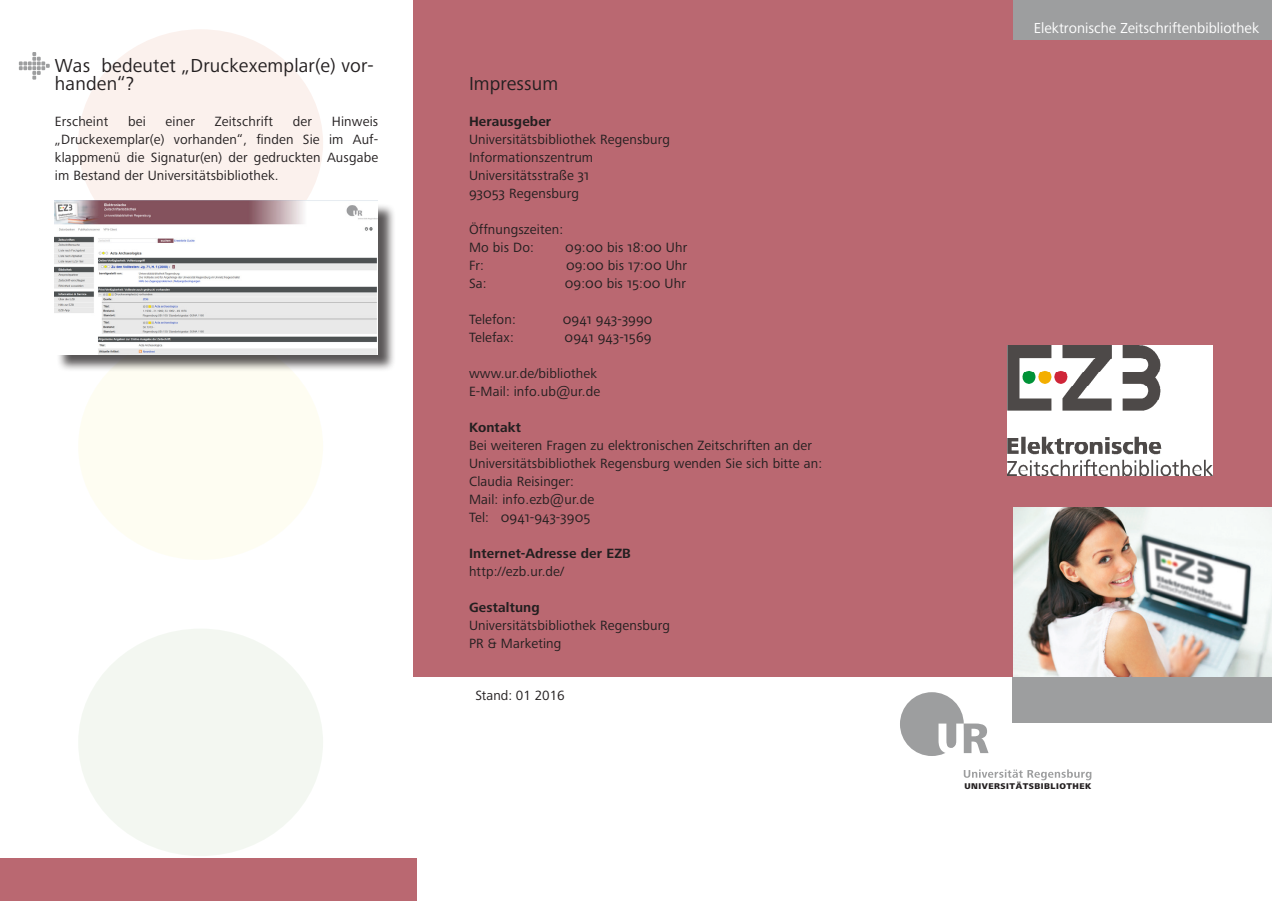
<style>
.page{position:relative;width:1272px;height:902px;background:#fff}
.page>*{position:absolute;margin:0;border:0;box-sizing:border-box;transform-origin:0 0}
.t1{font:19.5px/18px "Frutiger Next LTW1 G";letter-spacing:.01em;color:#231f20}
.t2{font:15px "Frutiger Next LTW1 G";color:#fff}
.t3{font:13.8px/18px "Frutiger Next LTW1 G";letter-spacing:.01em;color:#231f20}
.t4{font:700 13.8px "Frutiger Next LTW1 G";letter-spacing:.01em;color:#231f20}
.t5{font:800 8.7px "Frutiger Next LTW1 G";letter-spacing:.06em;color:#231f20}
</style>
<div class="page">
<div style="left:78px;top:29px;width:245px;height:228px;background:#fbf1ed;border-radius:50%"></div>
<div style="left:78px;top:332px;width:245px;height:228px;background:#fefdf2;border-radius:50%"></div>
<div style="left:78px;top:628px;width:245px;height:228px;background:#f3f7f1;border-radius:50%"></div>
<div style="left:1012px;top:675px;width:259px;height:47px;background:#9d9e9f"></div>
<div style="left:414px;top:0;width:857px;height:676px;background:#ba6871"></div>
<div style="left:1013px;top:0;width:258px;height:39px;background:#9d9e9f"></div>
<svg style="left:963px;top:769px;width:128px;height:11px"></svg>
<div style="left:900px;top:692px;width:63px;height:64px;background:#9d9e9f;border-radius:50%"></div>
<svg style="left:938px;top:723px;width:50px;height:30px"></svg>
<img style="left:1007px;top:345px;width:205px;height:131px">
<svg style="left:19px;top:52px;width:31px;height:28px"></svg>
<div style="left:56px;top:203px;width:340px;height:169px;background:#231f20;opacity:.75"></div>
<div style="left:0;top:858px;width:417px;height:43px;background:#ba6871"></div>
<img style="left:1013px;top:507px;width:258px;height:169px">
<img style="left:54px;top:201px;width:323px;height:154px">
<h1 class="t1" style="left:55px;top:57px;width:320px">Was bedeutet „Druckexemplar(e) vor&shy;handen“?</h1>
<p class="t3" style="left:55px;top:113px;width:55px">Erscheint</p>
<p class="t3" style="left:128px;top:113px;width:19px">bei</p>
<p class="t3" style="left:166px;top:113px;width:31px">einer</p>
<p class="t3" style="left:215px;top:113px;width:60px">Zeitschrift</p>
<p class="t3" style="left:293px;top:113px;width:21px">der</p>
<p class="t3" style="left:55px;top:113px;width:325px;text-align:justify;text-indent:277px">Hinweis „Druckexemplar(e) vorhanden“, finden Sie im Auf&shy;klappmenü die Signatur(en) der gedruckten Ausgabe im Bestand der Universitätsbibliothek.</p>
<h1 class="t1" style="left:469px;top:75px;width:91px">Impressum</h1>
<p class="t4" style="left:469px;top:114px;width:84px">Herausgeber</p>
<p class="t3" style="left:469px;top:131px;width:202px">Universitätsbibliothek Regensburg<br>Informationszentrum<br>Universitätsstraße 31<br>93053 Regensburg</p>
<p class="t3" style="left:469px;top:221px;width:96px">Öffnungszeiten:<br>Mo bis Do:</p>
<p class="t3" style="left:565px;top:239px;width:123px">09:00 bis 18:00 Uhr</p>
<p class="t3" style="left:469px;top:257px;width:16px">Fr:</p>
<p class="t3" style="left:566px;top:257px;width:122px">09:00 bis 17:00 Uhr</p>
<p class="t3" style="left:469px;top:275px;width:19px">Sa:</p>
<p class="t3" style="left:564px;top:275px;width:123px">09:00 bis 15:00 Uhr</p>
<p class="t3" style="left:469px;top:311px;width:48px">Telefon:</p>
<p class="t3" style="left:562px;top:311px;width:91px">0941 943-3990</p>
<p class="t3" style="left:469px;top:329px;width:46px">Telefax:</p>
<p class="t3" style="left:564px;top:329px;width:88px">0941 943-1569</p>
<p class="t3" style="left:469px;top:365px;width:133px">www.ur.de/bibliothek<br>E-Mail: info.ub@ur.de</p>
<p class="t4" style="left:469px;top:420px;width:54px">Kontakt</p>
<p class="t3" style="left:469px;top:437px;width:354px">Bei weiteren Fragen zu elektronischen Zeitschriften an der Universitätsbibliothek Regensburg wenden Sie sich bitte an:<br>Claudia Reisinger:<br>Mail: info.ezb@ur.de<br>Tel: 0941-943-3905</p>
<p class="t4" style="left:469px;top:546px;width:163px">Internet-Adresse der EZB</p>
<p class="t3" style="left:469px;top:563px;width:97px">http://ezb.ur.de/</p>
<p class="t4" style="left:469px;top:600px;width:72px">Gestaltung</p>
<p class="t3" style="left:469px;top:617px;width:202px">Universitätsbibliothek Regensburg<br>PR &amp; Marketing</p>
<p class="t3" style="left:475px;top:687px;width:91px">Stand: 01 2016</p>
<p class="t2" style="left:1033px;top:19px;width:227px">Elektronische Zeitschriftenbibliothek</p>
<p class="t5" style="left:964px;top:780px;width:128px">UNIVERSITÄTSBIBLIOTHEK</p>
</div>
